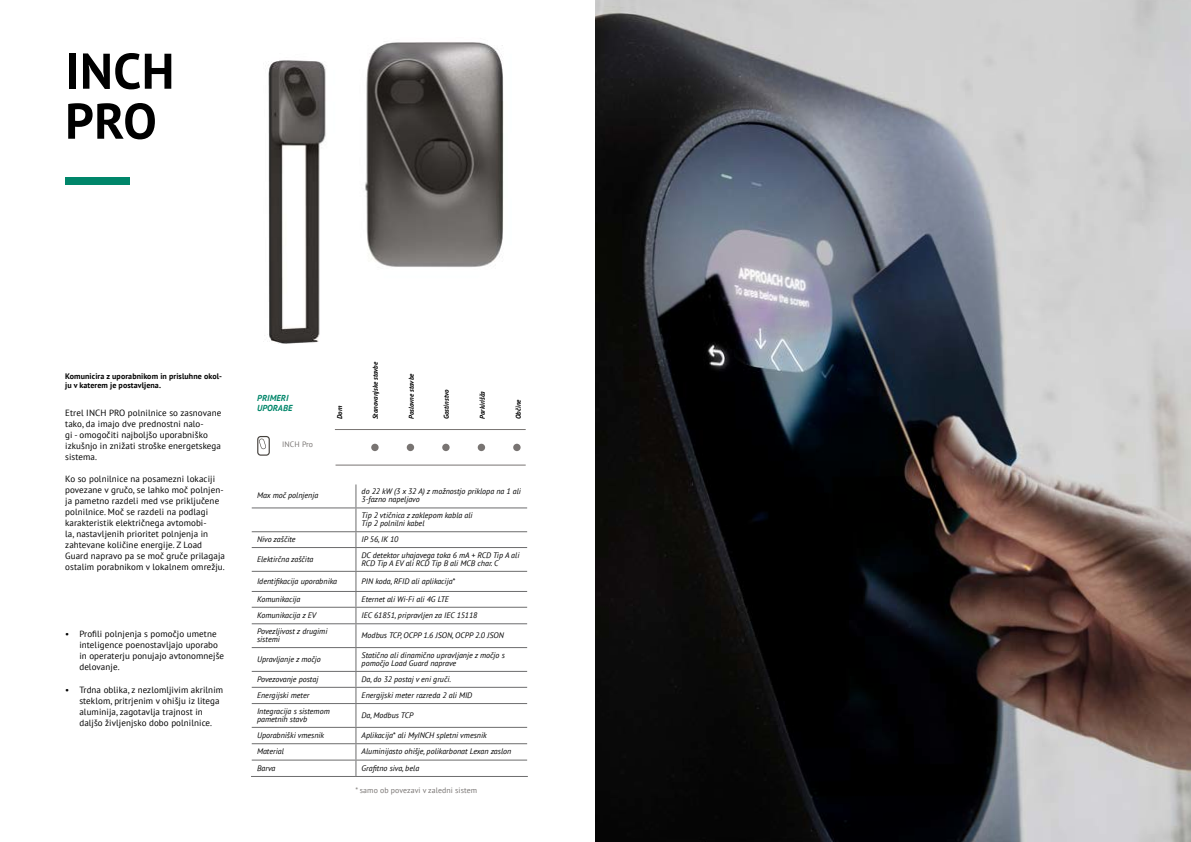
<style>
.page{position:relative;width:1191px;height:842px;background:#fff}
.page>*{position:absolute;margin:0;border:0;box-sizing:border-box;transform-origin:0 0}
.t1{font:700 50px/50px "PT Sans";letter-spacing:.01em;color:#000}
.t2{font:9px/11px "PT Sans";letter-spacing:.01em;color:#000}
.t3{font:italic 700 8.7px/10.4px "PT Sans";letter-spacing:.01em;color:#00866a}
.t4{font:italic 8px/8px "PT Sans";color:#000}
.t5{font:700 8px/9px "PT Sans";letter-spacing:.01em;color:#000}
.t6{font:7.8px "PT Sans";letter-spacing:.01em;color:#787472}
.t7{font:italic 700 7px "PT Sans";letter-spacing:-.005em;color:#000}
</style>
<div class="page">
<img style="left:595px;top:0;width:596px;height:842px">
<img style="left:268px;top:42px;width:236px;height:301px">
<hr style="left:252px;top:507px;width:104px;height:1px;background:#6c6c6d">
<hr style="left:356px;top:507px;width:171px;height:1px;background:#6c6c6d">
<hr style="left:252px;top:531px;width:104px;height:1px;background:#6c6c6d">
<hr style="left:356px;top:531px;width:171px;height:1px;background:#6c6c6d">
<hr style="left:252px;top:547px;width:104px;height:1px;background:#6c6c6d">
<hr style="left:356px;top:547px;width:171px;height:1px;background:#6c6c6d">
<hr style="left:252px;top:571px;width:104px;height:1px;background:#6c6c6d">
<hr style="left:356px;top:571px;width:171px;height:1px;background:#6c6c6d">
<hr style="left:252px;top:591px;width:104px;height:1px;background:#6c6c6d">
<hr style="left:356px;top:591px;width:171px;height:1px;background:#6c6c6d">
<hr style="left:252px;top:607px;width:104px;height:1px;background:#6c6c6d">
<hr style="left:356px;top:607px;width:171px;height:1px;background:#6c6c6d">
<hr style="left:252px;top:623px;width:104px;height:1px;background:#6c6c6d">
<hr style="left:356px;top:623px;width:171px;height:1px;background:#6c6c6d">
<hr style="left:252px;top:647px;width:104px;height:1px;background:#6c6c6d">
<hr style="left:356px;top:647px;width:171px;height:1px;background:#6c6c6d">
<hr style="left:252px;top:671px;width:104px;height:1px;background:#6c6c6d">
<hr style="left:356px;top:671px;width:171px;height:1px;background:#6c6c6d">
<hr style="left:252px;top:687px;width:104px;height:1px;background:#6c6c6d">
<hr style="left:356px;top:687px;width:171px;height:1px;background:#6c6c6d">
<hr style="left:252px;top:703px;width:104px;height:1px;background:#6c6c6d">
<hr style="left:356px;top:703px;width:171px;height:1px;background:#6c6c6d">
<hr style="left:252px;top:727px;width:104px;height:1px;background:#6c6c6d">
<hr style="left:356px;top:727px;width:171px;height:1px;background:#6c6c6d">
<hr style="left:252px;top:743px;width:104px;height:1px;background:#6c6c6d">
<hr style="left:356px;top:743px;width:171px;height:1px;background:#6c6c6d">
<hr style="left:252px;top:760px;width:104px;height:1px;background:#6c6c6d">
<hr style="left:356px;top:760px;width:171px;height:1px;background:#6c6c6d">
<svg style="left:355px;top:484px;width:1px;height:292px"></svg>
<hr style="left:251px;top:776px;width:105px;height:1px;background:#6c6c6d">
<hr style="left:356px;top:776px;width:172px;height:1px;background:#6c6c6d">
<div style="left:65px;top:177px;width:65px;height:7px;background:#00866a"></div>
<svg style="left:257px;top:436px;width:13px;height:20px"></svg>
<hr style="left:335px;top:429px;width:191px;height:1px;background:#787472">
<hr style="left:335px;top:465px;width:191px;height:1px;background:#787472">
<div style="left:371px;top:444px;width:7px;height:7px;background:#787472;border-radius:50%"></div>
<div style="left:407px;top:444px;width:7px;height:7px;background:#787472;border-radius:50%"></div>
<div style="left:442px;top:444px;width:7px;height:7px;background:#787472;border-radius:50%"></div>
<div style="left:478px;top:444px;width:7px;height:7px;background:#787472;border-radius:50%"></div>
<div style="left:513px;top:444px;width:7px;height:7px;background:#787472;border-radius:50%"></div>
<h1 class="t1" style="left:65px;top:45px;width:111px">INCH<br>PRO</h1>
<p class="t5" style="left:65px;top:372px;width:158px">Komunicira z uporabnikom in prisluhne okol&shy;ju v katerem je postavljena.</p>
<p class="t2" style="left:65px;top:407px;width:158px">Etrel INCH PRO polnilnice so zasnovane tako, da imajo dve prednostni nalo-<br>gi - omogočiti najboljšo uporabniško izkušnjo in znižati stroške energetskega sistema.</p>
<p class="t2" style="left:65px;top:473px;width:161px">Ko so polnilnice na posamezni lokaciji povezane v gručo, se lahko moč polnjen&shy;ja pametno razdeli med vse priključene polnilnice. Moč se razdeli na podlagi karakteristik električnega avtomobi-<br>la, nastavljenih prioritet polnjenja in zahtevane količine energije. Z Load Guard napravo pa se moč gruče prilagaja ostalim porabnikom v lokalnem omrežju.</p>
<p class="t2" style="left:79px;top:628px;width:146px;text-indent:-14px">• Profili polnjenja s pomočjo umetne inteligence poenostavljajo uporabo in operaterju ponujajo avtonomnejše delovanje.</p>
<p class="t2" style="left:79px;top:684px;width:145px;text-indent:-14px">• Trdna oblika, z nezlomljivim akrilnim steklom, pritrjenim v ohišju iz litega aluminija, zagotavlja trajnost in daljšo življenjsko dobo polnilnice.</p>
<p class="t3" style="left:257px;top:393px;width:37px">PRIMERI<br>UPORABE</p>
<p class="t6" style="left:282px;top:435px;width:37px">Etrel INCH</p>
<p class="t6" style="left:282px;top:439px;width:32px">INCH Pro</p>
<p class="t7" style="left:335px;top:419px;width:15px;rotate:-90deg">Dom</p>
<p class="t7" style="left:371px;top:419px;width:56px;rotate:-90deg">Stanovanjske stavb</p>
<p class="t7" style="left:407px;top:419px;width:47px;rotate:-90deg">Poslovne stavbe</p>
<p class="t7" style="left:442px;top:419px;width:31px;rotate:-90deg">Gostinstvo</p>
<p class="t7" style="left:478px;top:419px;width:29px;rotate:-90deg">Parkirišča</p>
<p class="t7" style="left:514px;top:419px;width:21px;rotate:-90deg">Občine</p>
<p class="t4" style="left:257px;top:491px;width:63px">Max moč polnjenja</p>
<p class="t4" style="left:361px;top:487px;width:161px">do 22 kW (3 x 32 A) z možnostjo priklopa na 1 ali<br>3-fazno napeljavo</p>
<p class="t4" style="left:361px;top:511px;width:113px">Tip 2 vtičnica z zaklepom kabla ali<br>Tip 2 polnilni kabel</p>
<p class="t4" style="left:257px;top:535px;width:40px">Nivo zaščite</p>
<p class="t4" style="left:361px;top:535px;width:38px">IP 56, IK 10</p>
<p class="t4" style="left:257px;top:555px;width:58px">Elektirčna zaščita</p>
<p class="t4" style="left:361px;top:551px;width:159px">DC detektor uhajavega toka 6 mA + RCD Tip A ali<br>RCD Tip A EV ali RCD Tip B ali MCB char. C</p>
<p class="t4" style="left:257px;top:577px;width:81px">Identifikacija uporabnika</p>
<p class="t4" style="left:361px;top:577px;width:95px">PIN koda, RFID ali aplikacija*</p>
<p class="t4" style="left:257px;top:595px;width:45px">Komunikacija</p>
<p class="t4" style="left:361px;top:595px;width:89px">Eternet ali Wi-Fi ali 4G LTE</p>
<p class="t4" style="left:257px;top:611px;width:61px">Komunikacija z EV</p>
<p class="t4" style="left:361px;top:611px;width:117px">IEC 61851, pripravljen za IEC 15118</p>
<p class="t4" style="left:257px;top:627px;width:72px">Povezljivost z drugimi sistemi</p>
<p class="t4" style="left:361px;top:631px;width:144px">Modbus TCP, OCPP 1.6 JSON, OCPP 2.0 JSON</p>
<p class="t4" style="left:257px;top:655px;width:65px">Upravljanje z močjo</p>
<p class="t4" style="left:361px;top:651px;width:145px">Statično ali dinamično upravljanje z močjo s pomočjo Load Guard naprave</p>
<p class="t4" style="left:257px;top:675px;width:63px">Povezovanje postaj</p>
<p class="t4" style="left:361px;top:675px;width:91px">Da, do 32 postaj v eni gruči.</p>
<p class="t4" style="left:257px;top:691px;width:54px">Energijski meter</p>
<p class="t4" style="left:361px;top:691px;width:112px">Energijski meter razreda 2 ali MID</p>
<p class="t4" style="left:257px;top:707px;width:74px">Integracija s sistemom pametnih stavb</p>
<p class="t4" style="left:361px;top:711px;width:53px">Da, Modbus TCP</p>
<p class="t4" style="left:257px;top:731px;width:69px">Uporabniški vmesnik</p>
<p class="t4" style="left:361px;top:731px;width:127px">Aplikacija* ali MyINCH spletni vmesnik</p>
<p class="t4" style="left:257px;top:747px;width:28px">Material</p>
<p class="t4" style="left:361px;top:747px;width:151px">Aluminijasto ohišje, polikarbonat Lexan zaslon</p>
<p class="t4" style="left:257px;top:763px;width:20px">Barva</p>
<p class="t4" style="left:361px;top:763px;width:59px">Grafitno siva, bela</p>
<p class="t6" style="left:355px;top:785px;width:123px">* samo ob povezavi v zaledni sistem</p>
</div>
